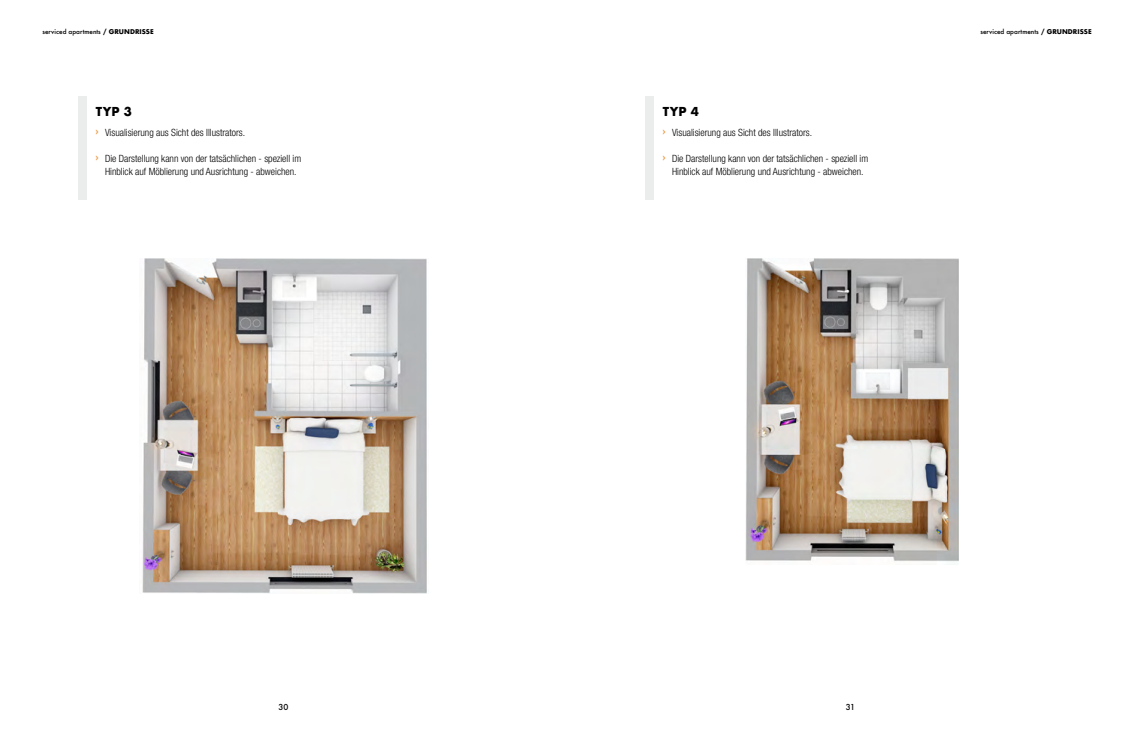
<style>
.page{position:relative;width:1134px;height:738px;background:#fff}
.page>*{position:absolute;margin:0;border:0;box-sizing:border-box;transform-origin:0 0}
.t1{font:700 12px "Futura";letter-spacing:.025em;color:#000}
.t2{font:300 condensed 10px/13px "Helvetica Neue LT Std";color:#000}
.t3{font:700 10px "Oswald";color:#f19946}
.t4{font:500 8px "Futura";color:#000}
.t5{font:500 6.4px "Futura";color:#000}
.s1{font-weight:700}
</style>
<div class="page">
<div style="left:79px;top:96px;width:8px;height:103px;background:#eaedec"></div>
<img style="left:142px;top:258px;width:285px;height:334px">
<div style="left:645px;top:96px;width:9px;height:103px;background:#eaedec"></div>
<img style="left:746px;top:258px;width:212px;height:304px">
<p class="t5" style="left:43px;top:27px;width:113px">serviced apartments <span class="s1">/ GRUNDRISSE</span></p>
<p class="t1" style="left:96px;top:102px;width:38px">TYP 3</p>
<p class="t3" style="left:96px;top:126px;width:4px">›</p>
<p class="t3" style="left:96px;top:152px;width:4px">›</p>
<p class="t2" style="left:105px;top:126px;width:142px">Visualisierung aus Sicht des Illustrators.</p>
<p class="t2" style="left:105px;top:152px;width:198px">Die Darstellung kann von der tatsächlichen - speziell im<br>Hinblick auf Möblierung und Ausrichtung - abweichen.</p>
<p class="t1" style="left:663px;top:102px;width:38px">TYP 4</p>
<p class="t3" style="left:663px;top:126px;width:4px">›</p>
<p class="t3" style="left:663px;top:152px;width:4px">›</p>
<p class="t2" style="left:672px;top:126px;width:142px">Visualisierung aus Sicht des Illustrators.</p>
<p class="t2" style="left:672px;top:152px;width:198px">Die Darstellung kann von der tatsächlichen - speziell im<br>Hinblick auf Möblierung und Ausrichtung - abweichen.</p>
<p class="t5" style="left:980px;top:27px;width:113px">serviced apartments <span class="s1">/ GRUNDRISSE</span></p>
<p class="t4" style="left:279px;top:700px;width:11px">30</p>
<p class="t4" style="left:846px;top:700px;width:11px">31</p>
</div>
